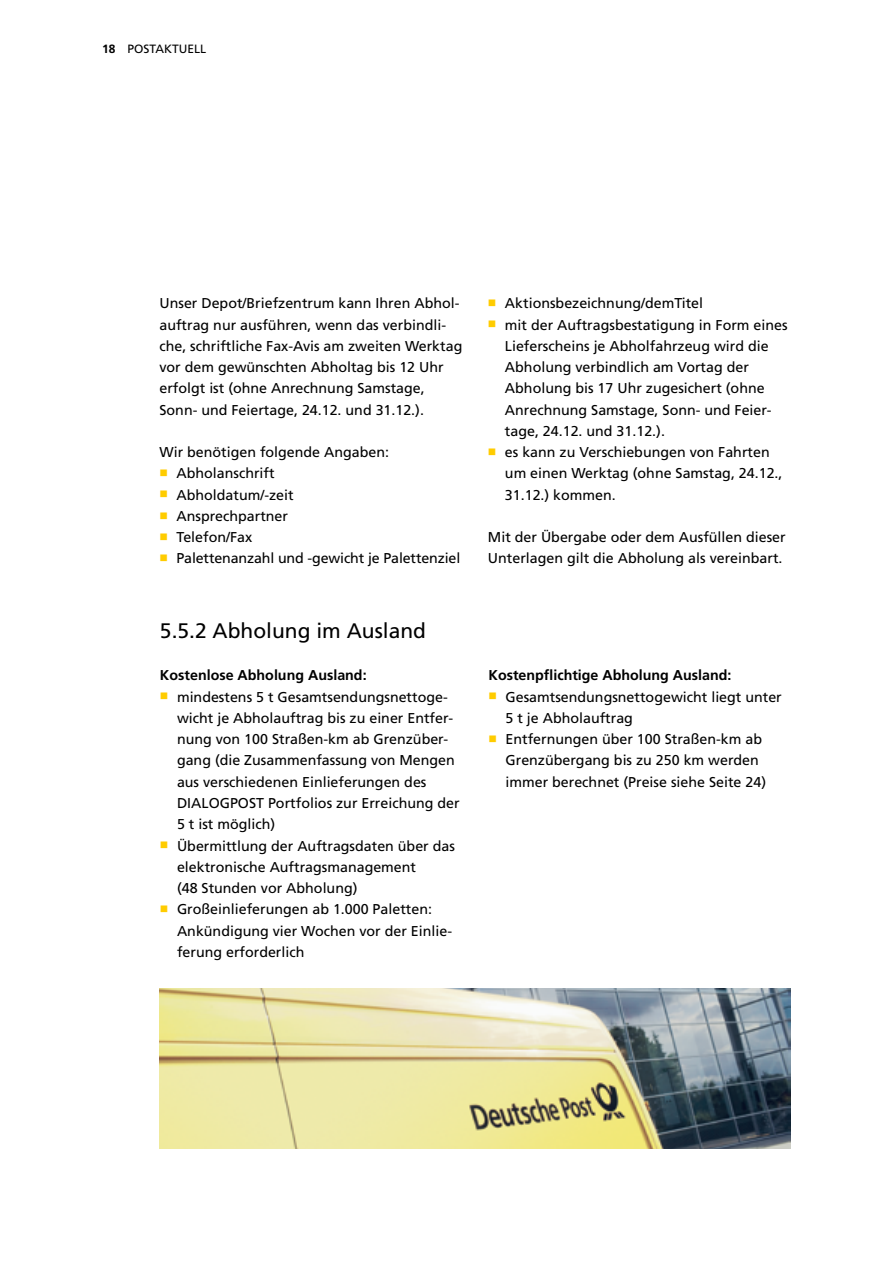
<style>
.page{position:relative;width:893px;height:1263px;background:#fff}
.page>*{position:absolute;margin:0;border:0;box-sizing:border-box;transform-origin:0 0}
.t1{font:21px "Frutiger LT Std";color:#000}
.t2{font:14.25px/21.3px "Frutiger LT Std";color:#000}
.t3{font:700 14.25px "Frutiger LT Std";color:#000}
.t4{font:12px "Frutiger LT Std";color:#000}
.s1{font-weight:700}
.s2{color:#fc0}
</style>
<div class="page">
<img style="left:159px;top:989px;width:632px;height:159px">
<p class="t4" style="left:102px;top:42px;width:106px"><span class="s1">18</span> POSTAKTUELL</p>
<p class="t2" style="left:159px;top:293px;width:304px">Unser Depot/Briefzentrum kann Ihren Abhol&shy;auftrag nur ausführen, wenn das verbindli&shy;che, schriftliche Fax-Avis am zweiten Werktag vor dem gewünschten Abholtag bis 12 Uhr erfolgt ist (ohne Anrechnung Samstage, Sonn- und Feiertage, 24.12. und 31.12.).</p>
<p class="t2" style="left:159px;top:442px;width:231px">Wir benötigen folgende Angaben:</p>
<p class="t2" style="left:159px;top:463px;width:117px"><span class="s2">■</span> Abholanschrift</p>
<p class="t2" style="left:159px;top:484px;width:136px"><span class="s2">■</span> Abholdatum/-zeit</p>
<p class="t2" style="left:159px;top:505px;width:130px"><span class="s2">■</span> Ansprechpartner</p>
<p class="t2" style="left:159px;top:527px;width:94px"><span class="s2">■</span> Telefon/Fax</p>
<p class="t2" style="left:159px;top:548px;width:302px"><span class="s2">■</span> Palettenanzahl und -gewicht je Palettenziel</p>
<h1 class="t1" style="left:160px;top:618px;width:268px">5.5.2 Abholung im Ausland</h1>
<p class="t3" style="left:160px;top:667px;width:208px">Kostenlose Abholung Ausland:</p>
<p class="t2" style="left:177px;top:686px;width:284px;text-indent:-17px"><span class="s2">■</span> mindestens 5 t Gesamtsendungsnettoge&shy;wicht je Abholauftrag bis zu einer Entfer&shy;nung von 100 Straßen-km ab Grenzüber&shy;gang (die Zusammenfassung von Mengen aus verschiedenen Einlieferungen des DIALOGPOST Portfolios zur Erreichung der 5 t ist möglich)</p>
<p class="t2" style="left:177px;top:835px;width:279px;text-indent:-17px"><span class="s2">■</span> Übermittlung der Auftragsdaten über das elektronische Auftragsmanagement<br>(48 Stunden vor Abholung)</p>
<p class="t2" style="left:177px;top:899px;width:277px;text-indent:-17px"><span class="s2">■</span> Großeinlieferungen ab 1.000 Paletten:<br>Ankündigung vier Wochen vor der Einlie&shy;ferung erforderlich</p>
<p class="t2" style="left:488px;top:293px;width:217px"><span class="s2">■</span> Aktionsbezeichnung/demTitel</p>
<p class="t2" style="left:505px;top:314px;width:284px;text-indent:-17px"><span class="s2">■</span> mit der Auftragsbestatigung in Form eines Lieferscheins je Abholfahrzeug wird die Abholung verbindlich am Vortag der Abholung bis 17 Uhr zugesichert (ohne Anrechnung Samstage, Sonn- und Feier&shy;tage, 24.12. und 31.12.).</p>
<p class="t2" style="left:505px;top:442px;width:279px;text-indent:-17px"><span class="s2">■</span> es kann zu Verschiebungen von Fahrten um einen Werktag (ohne Samstag, 24.12.,<br>31.12.) kommen.</p>
<p class="t2" style="left:488px;top:527px;width:299px">Mit der Übergabe oder dem Ausfüllen dieser<br>Unterlagen gilt die Abholung als vereinbart.</p>
<p class="t3" style="left:488px;top:667px;width:245px">Kostenpflichtige Abholung Ausland:</p>
<p class="t2" style="left:505px;top:686px;width:278px;text-indent:-17px"><span class="s2">■</span> Gesamtsendungsnettogewicht liegt unter<br>5 t je Abholauftrag</p>
<p class="t2" style="left:505px;top:729px;width:262px;text-indent:-17px"><span class="s2">■</span> Entfernungen über 100 Straßen-km ab<br>Grenzübergang bis zu 250 km werden immer berechnet (Preise siehe Seite 24)</p>
</div>
